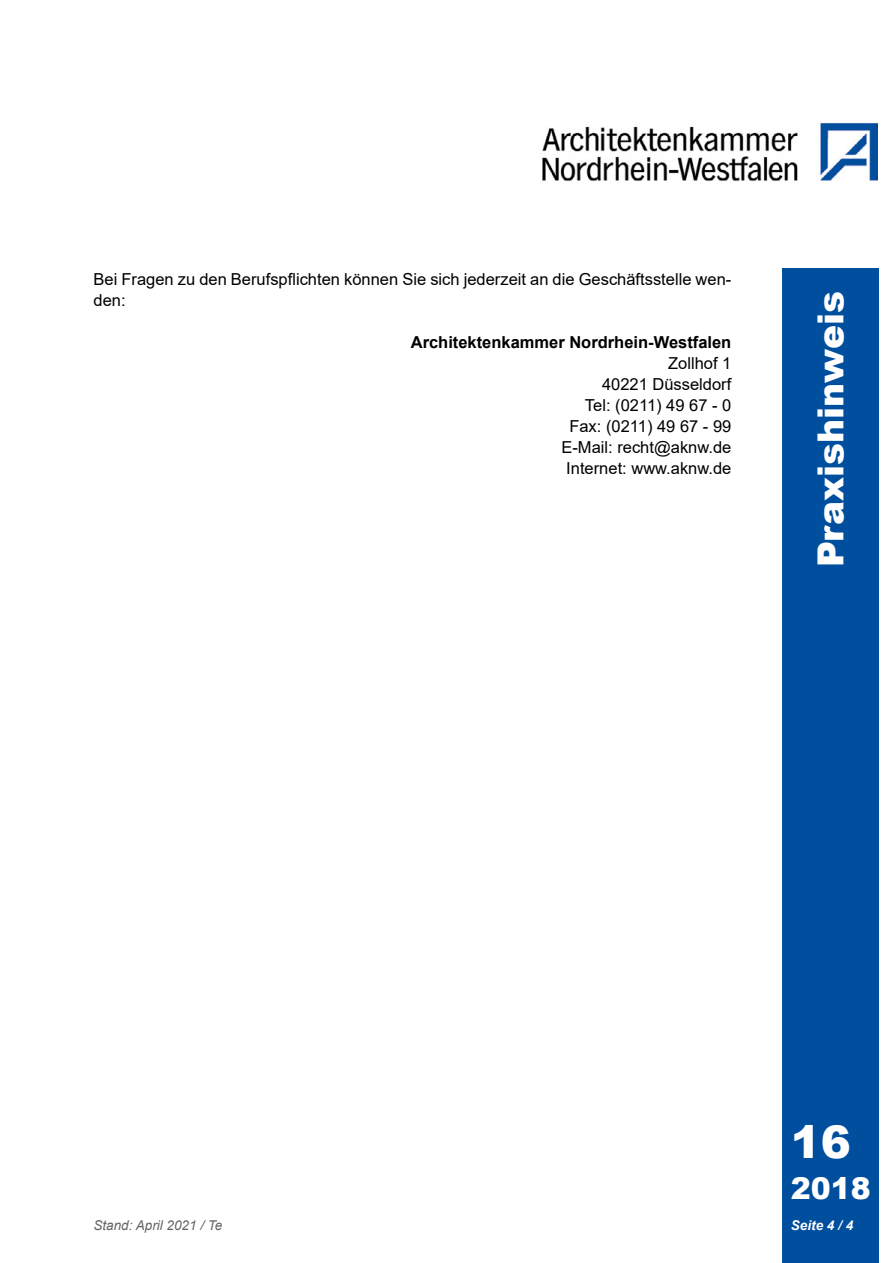
<style>
.page{position:relative;width:893px;height:1263px;background:#fff}
.page>*{position:absolute;margin:0;border:0;box-sizing:border-box;transform-origin:0 0}
.t1{font:900 45px "Arial";color:#fff}
.t2{font:900 36px "Arial";color:#fff}
.t3{font:900 30px "Arial";color:#fff}
.t4{font:16.5px/21px "Arial";color:#000}
.t5{font:700 16.5px "Arial";color:#000}
.t6{font:italic 13.5px "Arial";color:#636362}
.t7{font:italic 700 13.5px "Arial";color:#fff}
</style>
<div class="page">
<img style="left:542px;top:122px;width:336px;height:60px">
<div style="left:782px;top:268px;width:96px;height:995px;background:#004e9e"></div>
<p class="t4" style="left:94px;top:269px;width:639px">Bei Fragen zu den Berufspflichten können Sie sich jederzeit an die Geschäftsstelle wen&shy;den:</p>
<p class="t5" style="left:411px;top:331px;width:322px">Architektenkammer Nordrhein-Westfalen</p>
<p class="t4" style="left:561px;top:353px;width:171px;text-align:right">Zollhof 1<br>40221 Düsseldorf<br>Tel: (0211) 49 67 - 0<br>Fax: (0211) 49 67 - 99<br>E-Mail: recht@aknw.de<br>Internet: www.aknw.de</p>
<h2 class="t2" style="left:805px;top:567px;width:278px;rotate:-90deg">Praxishinweis</h2>
<p class="t6" style="left:94px;top:1217px;width:130px">Stand: April 2021 / Te</p>
<h1 class="t1" style="left:791px;top:1109px;width:62px">16</h1>
<h3 class="t3" style="left:791px;top:1167px;width:82px">2018</h3>
<p class="t7" style="left:791px;top:1216px;width:64px">Seite 4 / 4</p>
</div>
